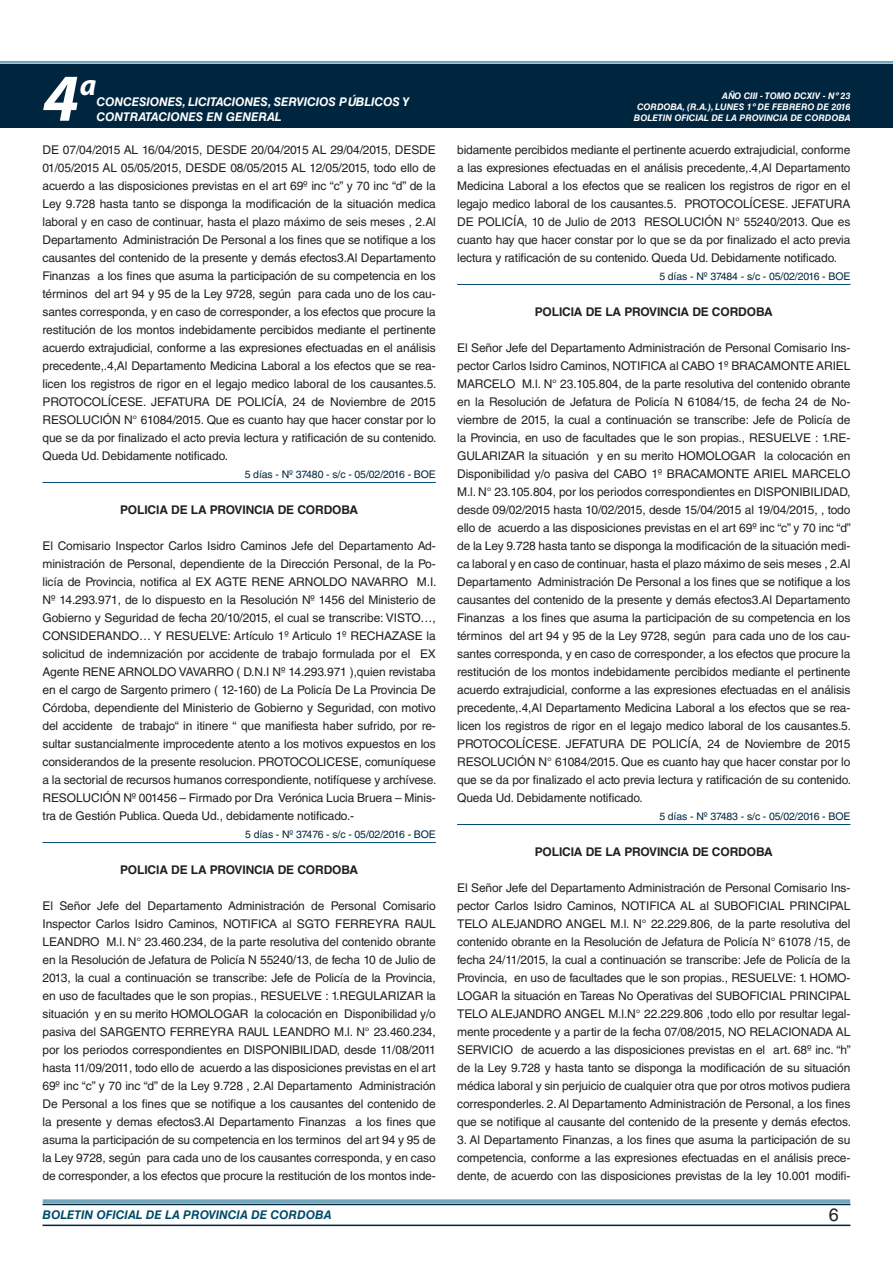
<style>
.page{position:relative;width:893px;height:1263px;background:#fff}
.page>*{position:absolute;margin:0;border:0;box-sizing:border-box;transform-origin:0 0}
.t1{font:italic 700 67.5px "Myriad Pro";color:#fff}
.t2{font:italic 700 30px "Myriad Pro";color:#fff}
.t3{font:18px "Helvetica LT Std";color:#231f20}
.TEXTO_BASE{font:12px/18px "Helvetica LT Std";letter-spacing:-.01em;color:#231f20;text-align:justify}
.RESUELVE{font:700 12px "Helvetica LT Std";letter-spacing:-.01em;color:#231f20}
.t4{font:italic 700 12px/14.4px "Helvetica LT Std";color:#fff}
.t5{font:italic 700 12px "Helvetica LT Std";color:#004b6c}
.FECHA_DE_VENCIMIENTO{font:10.5px "Helvetica LT Std";letter-spacing:-.01em;color:#00263f}
.t6{font:italic 700 9px/10.8px "Helvetica LT Std";color:#fff;text-align:right}
</style>
<div class="page">
<div style="left:0;top:61px;width:893px;height:6px;background:#fff;opacity:.75"></div>
<div style="left:0;top:64px;width:893px;height:64px;background:#00263f"></div>
<hr style="left:43px;top:1224px;width:807px;height:2px;background:#00263f">
<div style="left:42px;top:1198px;width:809px;height:8px;background:#fff;opacity:.75"></div>
<hr style="left:43px;top:482px;width:393px;height:1px;background:#004b6c">
<hr style="left:43px;top:842px;width:393px;height:1px;background:#004b6c">
<hr style="left:457px;top:284px;width:393px;height:1px;background:#004b6c">
<hr style="left:457px;top:824px;width:393px;height:1px;background:#004b6c">
<h1 class="t1" style="left:43px;top:54px;width:38px">4</h1>
<h2 class="t2" style="left:80px;top:66px;width:18px">a</h2>
<p class="t4" style="left:96px;top:95px;width:315px">CONCESIONES, LICITACIONES, SERVICIOS PÚBLICOS Y<br>CONTRATACIONES EN GENERAL</p>
<p class="TEXTO_BASE" style="left:43px;top:141px;width:396px">DE 07/04/2015 AL 16/04/2015, DESDE 20/04/2015 AL 29/04/2015, DESDE 01/05/2015 AL 05/05/2015, DESDE 08/05/2015 AL 12/05/2015, todo ello de acuerdo a las disposiciones previstas en el art 69º inc “c” y 70 inc “d” de la Ley 9.728 hasta tanto se disponga la modificación de la situación medica laboral y en caso de continuar, hasta el plazo máximo de seis meses , 2.Al Departamento Administración De Personal a los fines que se notifique a los causantes del contenido de la presente y demás efectos3.Al Departamento Finanzas a los fines que asuma la participación de su competencia en los términos del art 94 y 95 de la Ley 9728, según para cada uno de los cau&shy;santes corresponda, y en caso de corresponder, a los efectos que procure la restitución de los montos indebidamente percibidos mediante el pertinente acuerdo extrajudicial, conforme a las expresiones efectuadas en el análisis precedente,.4,Al Departamento Medicina Laboral a los efectos que se rea&shy;licen los registros de rigor en el legajo medico laboral de los causantes.5.<br>PROTOCOLÍCESE. JEFATURA DE POLICÍA, 24 de Noviembre de 2015<br>RESOLUCIÓN N° 61084/2015. Que es cuanto hay que hacer constar por lo que se da por finalizado el acto previa lectura y ratificación de su contenido.<br>Queda Ud. Debidamente notificado.</p>
<p class="FECHA_DE_VENCIMIENTO" style="left:245px;top:468px;width:193px">5 días - Nº 37480 - s/c - 05/02/2016 - BOE</p>
<p class="RESUELVE" style="left:120px;top:502px;width:240px">POLICIA DE LA PROVINCIA DE CORDOBA</p>
<p class="TEXTO_BASE" style="left:43px;top:537px;width:396px">El Comisario Inspector Carlos Isidro Caminos Jefe del Departamento Ad&shy;ministración de Personal, dependiente de la Dirección Personal, de la Po&shy;licía de Provincia, notifica al EX AGTE RENE ARNOLDO NAVARRO M.I.<br>Nº 14.293.971, de lo dispuesto en la Resolución Nº 1456 del Ministerio de Gobierno y Seguridad de fecha 20/10/2015, el cual se transcribe: VISTO…, CONSIDERANDO… Y RESUELVE: Artículo 1º Articulo 1º RECHAZASE la solicitud de indemnización por accidente de trabajo formulada por el EX Agente RENE ARNOLDO VAVARRO ( D.N.I Nº 14.293.971 ),quien revistaba en el cargo de Sargento primero ( 12-160) de La Policía De La Provincia De Córdoba, dependiente del Ministerio de Gobierno y Seguridad, con motivo del accidente de trabajo“ in itinere “ que manifiesta haber sufrido, por re&shy;sultar sustancialmente improcedente atento a los motivos expuestos en los considerandos de la presente resolucion. PROTOCOLICESE, comuníquese a la sectorial de recursos humanos correspondiente, notifíquese y archívese.<br>RESOLUCIÓN Nº 001456 – Firmado por Dra Verónica Lucia Bruera – Minis&shy;tra de Gestión Publica. Queda Ud., debidamente notificado.-</p>
<p class="FECHA_DE_VENCIMIENTO" style="left:245px;top:828px;width:192px">5 días - Nº 37476 - s/c - 05/02/2016 - BOE</p>
<p class="RESUELVE" style="left:120px;top:862px;width:240px">POLICIA DE LA PROVINCIA DE CORDOBA</p>
<p class="TEXTO_BASE" style="left:43px;top:897px;width:395px">El Señor Jefe del Departamento Administración de Personal Comisario Inspector Carlos Isidro Caminos, NOTIFICA al SGTO FERREYRA RAUL LEANDRO M.l. N° 23.460.234, de la parte resolutiva del contenido obrante en la Resolución de Jefatura de Policía N 55240/13, de fecha 10 de Julio de 2013, la cual a continuación se transcribe: Jefe de Policía de la Provincia, en uso de facultades que le son propias., RESUELVE : 1.REGULARIZAR la situación y en su merito HOMOLOGAR la colocación en Disponibilidad y/o pasiva del SARGENTO FERREYRA RAUL LEANDRO M.l. N° 23.460.234, por los periodos correspondientes en DISPONIBILIDAD, desde 11/08/2011 hasta 11/09/2011, todo ello de acuerdo a las disposiciones previstas en el art 69º inc “c” y 70 inc “d” de la Ley 9.728 , 2.Al Departamento Administración De Personal a los fines que se notifique a los causantes del contenido de la presente y demas efectos3.Al Departamento Finanzas a los fines que asuma la participación de su competencia en los terminos del art 94 y 95 de la Ley 9728, según para cada uno de los causantes corresponda, y en caso de corresponder, a los efectos que procure la restitución de los montos inde-</p>
<p class="t6" style="left:637px;top:91px;width:215px">AÑO CIII - TOMO DCXIV - Nº 23<br>CORDOBA, (R.A.), LUNES 1º DE FEBRERO DE 2016</p>
<p class="t6" style="left:634px;top:112px;width:218px">BOLETIN OFICIAL DE LA PROVINCIA DE CORDOBA</p>
<p class="TEXTO_BASE" style="left:457px;top:141px;width:395px">bidamente percibidos mediante el pertinente acuerdo extrajudicial, conforme a las expresiones efectuadas en el análisis precedente,.4,Al Departamento Medicina Laboral a los efectos que se realicen los registros de rigor en el legajo medico laboral de los causantes.5. PROTOCOLÍCESE. JEFATURA DE POLICÍA, 10 de Julio de 2013 RESOLUCIÓN N° 55240/2013. Que es cuanto hay que hacer constar por lo que se da por finalizado el acto previa lectura y ratificación de su contenido. Queda Ud. Debidamente notificado.</p>
<p class="FECHA_DE_VENCIMIENTO" style="left:659px;top:270px;width:193px">5 días - Nº 37484 - s/c - 05/02/2016 - BOE</p>
<p class="RESUELVE" style="left:535px;top:304px;width:240px">POLICIA DE LA PROVINCIA DE CORDOBA</p>
<p class="TEXTO_BASE" style="left:457px;top:339px;width:396px">El Señor Jefe del Departamento Administración de Personal Comisario Ins&shy;pector Carlos Isidro Caminos, NOTIFICA al CABO 1º BRACAMONTE ARIEL MARCELO M.l. N° 23.105.804, de la parte resolutiva del contenido obrante en la Resolución de Jefatura de Policía N 61084/15, de fecha 24 de No&shy;viembre de 2015, la cual a continuación se transcribe: Jefe de Policía de la Provincia, en uso de facultades que le son propias., RESUELVE : 1.RE-GULARIZAR la situación y en su merito HOMOLOGAR la colocación en Disponibilidad y/o pasiva del CABO 1º BRACAMONTE ARIEL MARCELO M.l. N° 23.105.804, por los periodos correspondientes en DISPONIBILIDAD, desde 09/02/2015 hasta 10/02/2015, desde 15/04/2015 al 19/04/2015, , todo ello de acuerdo a las disposiciones previstas en el art 69º inc “c” y 70 inc “d” de la Ley 9.728 hasta tanto se disponga la modificación de la situación medi&shy;ca laboral y en caso de continuar, hasta el plazo máximo de seis meses , 2.Al Departamento Administración De Personal a los fines que se notifique a los causantes del contenido de la presente y demás efectos3.Al Departamento Finanzas a los fines que asuma la participación de su competencia en los términos del art 94 y 95 de la Ley 9728, según para cada uno de los cau&shy;santes corresponda, y en caso de corresponder, a los efectos que procure la restitución de los montos indebidamente percibidos mediante el pertinente acuerdo extrajudicial, conforme a las expresiones efectuadas en el análisis precedente,.4,Al Departamento Medicina Laboral a los efectos que se rea&shy;licen los registros de rigor en el legajo medico laboral de los causantes.5.<br>PROTOCOLÍCESE. JEFATURA DE POLICÍA, 24 de Noviembre de 2015<br>RESOLUCIÓN N° 61084/2015. Que es cuanto hay que hacer constar por lo que se da por finalizado el acto previa lectura y ratificación de su contenido.<br>Queda Ud. Debidamente notificado.</p>
<p class="FECHA_DE_VENCIMIENTO" style="left:659px;top:810px;width:193px">5 días - Nº 37483 - s/c - 05/02/2016 - BOE</p>
<p class="RESUELVE" style="left:535px;top:844px;width:240px">POLICIA DE LA PROVINCIA DE CORDOBA</p>
<p class="TEXTO_BASE" style="left:457px;top:879px;width:396px">El Señor Jefe del Departamento Administración de Personal Comisario Ins&shy;pector Carlos Isidro Caminos, NOTIFICA AL al SUBOFICIAL PRINCIPAL TELO ALEJANDRO ANGEL M.l. N° 22.229.806, de la parte resolutiva del contenido obrante en la Resolución de Jefatura de Policía N° 61078 /15, de fecha 24/11/2015, la cual a continuación se transcribe: Jefe de Policía de la Provincia, en uso de facultades que le son propias., RESUELVE: 1. HOMO-LOGAR la situación en Tareas No Operativas del SUBOFICIAL PRINCIPAL TELO ALEJANDRO ANGEL M.l.N° 22.229.806 ,todo ello por resultar legal&shy;mente procedente y a partir de la fecha 07/08/2015, NO RELACIONADA AL SERVICIO de acuerdo a las disposiciones previstas en el art. 68º inc. “h” de la Ley 9.728 y hasta tanto se disponga la modificación de su situación médica laboral y sin perjuicio de cualquier otra que por otros motivos pudiera corresponderles. 2. Al Departamento Administración de Personal, a los fines que se notifique al causante del contenido de la presente y demás efectos.</p>
<p class="TEXTO_BASE" style="left:457px;top:1131px;width:395px">3. Al Departamento Finanzas, a los fines que asuma la participación de su competencia, conforme a las expresiones efectuadas en el análisis prece&shy;dente, de acuerdo con las disposiciones previstas de la ley 10.001 modifi-</p>
<p class="t5" style="left:43px;top:1208px;width:290px">BOLETIN OFICIAL DE LA PROVINCIA DE CORDOBA</p>
<h3 class="t3" style="left:829px;top:1204px;width:12px">6</h3>
</div>
